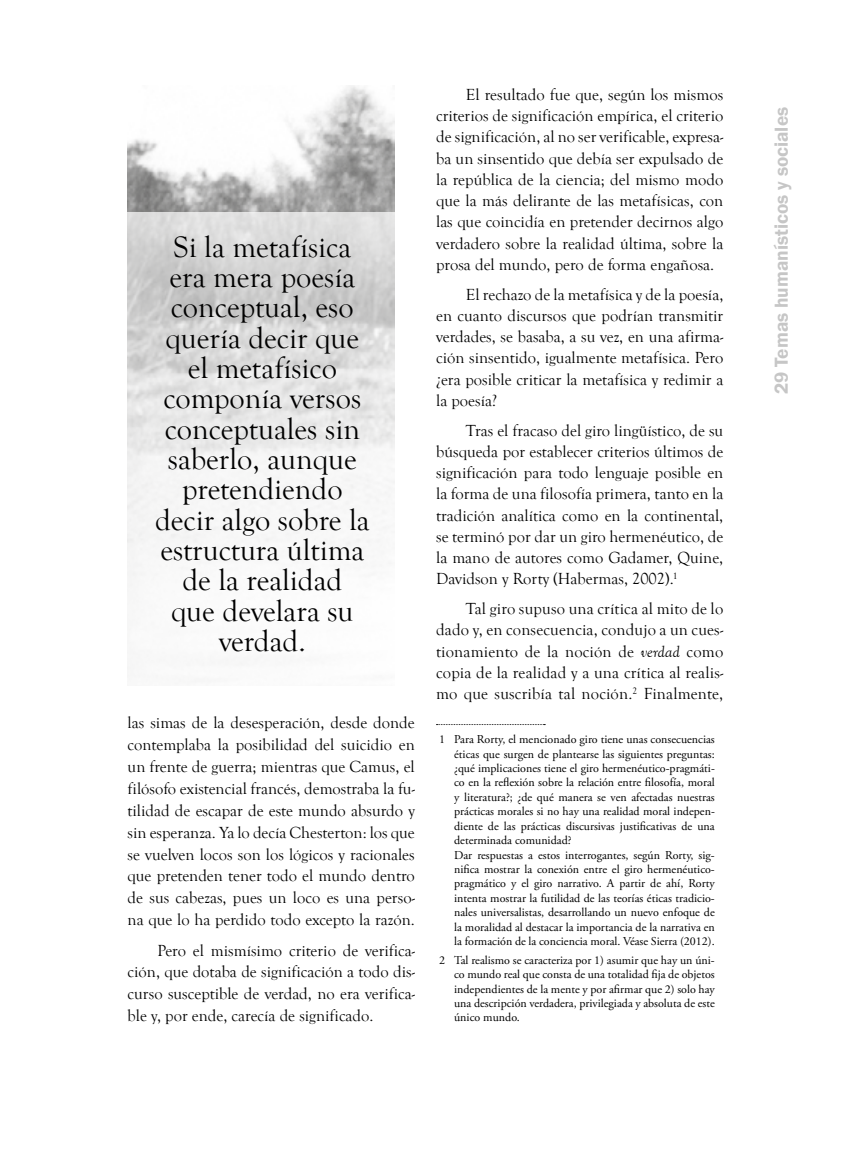
<style>
.page{position:relative;width:851px;height:1149px;background:#fff}
.page>*{position:absolute;margin:0;border:0;box-sizing:border-box;transform-origin:0 0}
.t1{font:30.3px/30.3px "Goudy Old Style T";color:#000;text-align:center}
.t2{font:600 19.2px "Franklin Gothic";color:#c6c6c6}
.t3{font:16.5px/21.3px "Goudy Old Style T";color:#000;text-align:justify}
.t4{font:12px/14.4px "Adobe Garamond Pro";color:#000}
.s1{font-style:italic}
</style>
<div class="page">
<svg style="left:436px;top:724px;width:109px;height:1px"></svg>
<img style="left:128px;top:85px;width:266px;height:126px">
<h1 class="t1" style="left:155px;top:232px;width:216px">Si la metafísica era mera poesía conceptual, eso quería decir que el metafísico componía versos conceptuales sin saberlo, aunque pretendiendo decir algo sobre la estructura última de la realidad<br>que develara su verdad.</h1>
<p class="t3" style="left:128px;top:712px;width:289px;line-height:21.9px">las simas de la desesperación, desde donde contemplaba la posibilidad del suicidio en un frente de guerra; mientras que Camus, el filósofo existencial francés, demostraba la fu&shy;tilidad de escapar de este mundo absurdo y sin esperanza. Ya lo decía Chesterton: los que se vuelven locos son los lógicos y racionales que pretenden tener todo el mundo dentro de sus cabezas, pues un loco es una perso&shy;na que lo ha perdido todo excepto la razón.</p>
<p class="t3" style="left:128px;top:939px;width:289px;line-height:21.9px;text-indent:30px">Pero el mismísimo criterio de verifica&shy;ción, que dotaba de significación a todo dis&shy;curso susceptible de verdad, no era verifica&shy;ble y, por ende, carecía de significado.</p>
<p class="t3" style="left:436px;top:84px;width:289px;text-indent:30px">El resultado fue que, según los mismos criterios de significación empírica, el criterio de significación, al no ser verificable, expresa&shy;ba un sinsentido que debía ser expulsado de la república de la ciencia; del mismo modo que la más delirante de las metafísicas, con las que coincidía en pretender decirnos algo verdadero sobre la realidad última, sobre la prosa del mundo, pero de forma engañosa.</p>
<p class="t3" style="left:436px;top:284px;width:289px;text-indent:30px">El rechazo de la metafísica y de la poesía, en cuanto discursos que podrían transmitir verdades, se basaba, a su vez, en una afirma&shy;ción sinsentido, igualmente metafísica. Pero ¿era posible criticar la metafísica y redimir a la poesía?</p>
<p class="t3" style="left:436px;top:420px;width:289px;text-indent:30px">Tras el fracaso del giro lingüístico, de su búsqueda por establecer criterios últimos de significación para todo lenguaje posible en la forma de una filosofía primera, tanto en la tradición analítica como en la continental, se terminó por dar un giro hermenéutico, de la mano de autores como Gadamer, Quine, Davidson y Rorty (Habermas, 2002).<sup>1</sup></p>
<p class="t3" style="left:436px;top:598px;width:289px;text-indent:30px">Tal giro supuso una crítica al mito de lo dado y, en consecuencia, condujo a un cues&shy;tionamiento de la noción de <span class="s1">verdad</span> como copia de la realidad y a una crítica al realis&shy;mo que suscribía tal noción.<sup>2</sup> Finalmente,</p>
<p class="t4" style="left:454px;top:732px;width:262px;text-indent:-15px">1 Para Rorty, el mencionado giro tiene unas consecuencias éticas que surgen de plantearse las siguientes preguntas: ¿qué implicaciones tiene el giro hermenéutico-pragmáti&shy;co en la reflexión sobre la relación entre filosofía, moral y literatura?; ¿de qué manera se ven afectadas nuestras prácticas morales si no hay una realidad moral indepen&shy;diente de las prácticas discursivas justificativas de una determinada comunidad?<br>Dar respuestas a estos interrogantes, según Rorty, sig&shy;nifica mostrar la conexión entre el giro hermenéutico&shy;pragmático y el giro narrativo. A partir de ahí, Rorty intenta mostrar la futilidad de las teorías éticas tradicio&shy;nales universalistas, desarrollando un nuevo enfoque de la moralidad al destacar la importancia de la narrativa en la formación de la conciencia moral. Véase Sierra (2012).</p>
<p class="t4" style="left:454px;top:952px;width:262px;text-align:justify;text-indent:-15px">2 Tal realismo se caracteriza por 1) asumir que hay un úni&shy;co mundo real que consta de una totalidad fija de objetos independientes de la mente y por afirmar que 2) solo hay una descripción verdadera, privilegiada y absoluta de este único mundo.</p>
<p class="t2" style="left:769px;top:394px;width:289px;rotate:-90deg">29 Temas humanísticos y sociales</p>
</div>
